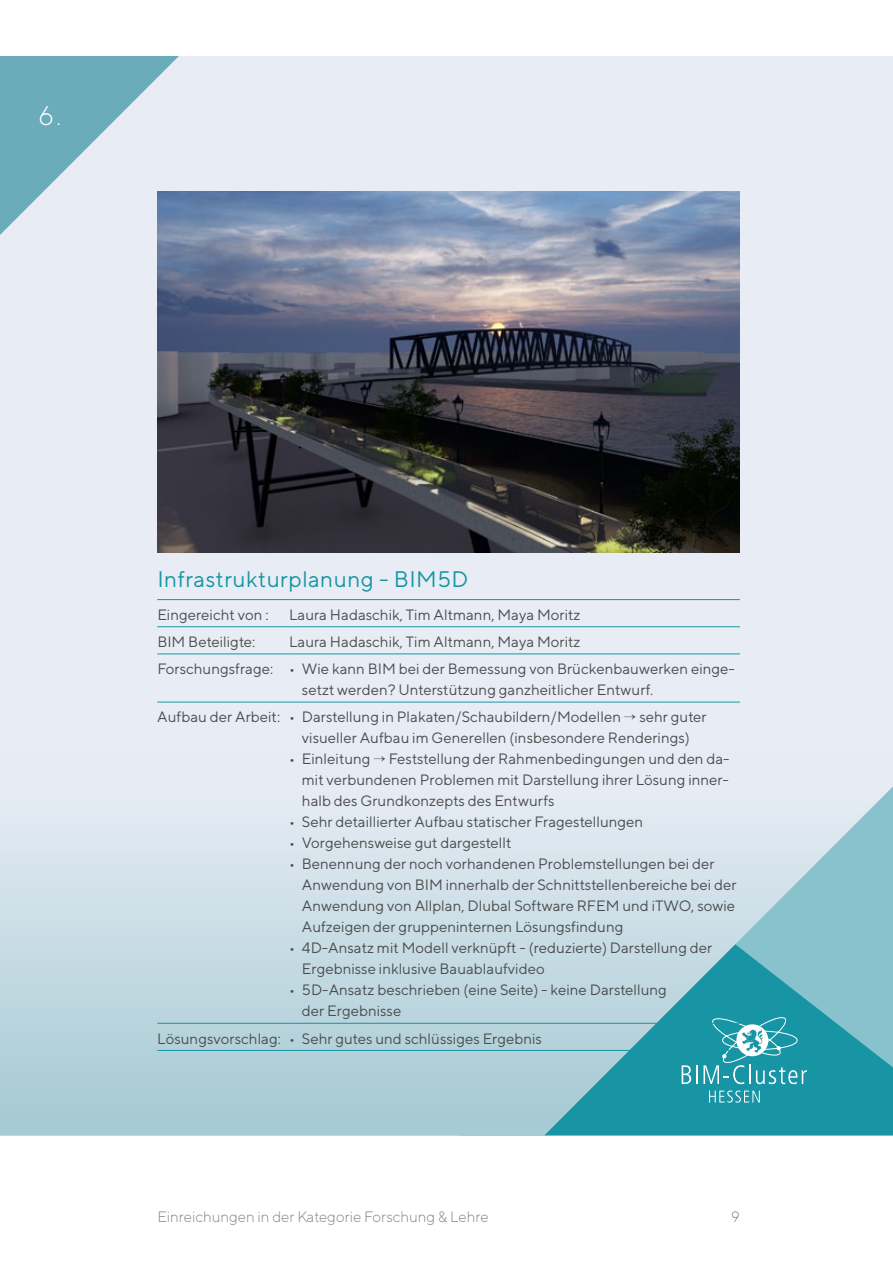
<style>
.page{position:relative;width:893px;height:1263px;background:#fff}
.page>*{position:absolute;margin:0;border:0;box-sizing:border-box;transform-origin:0 0}
.t1{font:300 27px "TT Norms";color:#fff}
.t2{font:22.5px "TT Norms";letter-spacing:.02em;color:#1795a4}
.t3{font:15px/21px "TT Norms";color:#4b4c4d}
.t4{font:300 15px "TT Norms";color:#808285}
</style>
<div class="page">
<div style="left:0;top:56px;width:893px;height:695px;background:#e8edf5"></div>
<svg style="left:0;top:751px;width:893px;height:384px"></svg>
<hr style="left:157px;top:599px;width:132px;height:1px;background:#1795a4">
<hr style="left:289px;top:599px;width:451px;height:1px;background:#1795a4">
<hr style="left:157px;top:626px;width:132px;height:1px;background:#1795a4">
<hr style="left:289px;top:626px;width:451px;height:1px;background:#1795a4">
<hr style="left:157px;top:654px;width:132px;height:1px;background:#1795a4">
<hr style="left:289px;top:654px;width:451px;height:1px;background:#1795a4">
<hr style="left:157px;top:702px;width:132px;height:1px;background:#1795a4">
<hr style="left:289px;top:702px;width:451px;height:1px;background:#1795a4">
<hr style="left:157px;top:1023px;width:132px;height:1px;background:#1795a4">
<hr style="left:289px;top:1023px;width:451px;height:1px;background:#1795a4">
<hr style="left:157px;top:1050px;width:132px;height:1px;background:#1795a4">
<hr style="left:289px;top:1050px;width:451px;height:1px;background:#1795a4">
<img style="left:157px;top:191px;width:583px;height:362px">
<h1 class="t1" style="left:38px;top:99px;width:25px">6.</h1>
<h2 class="t2" style="left:157px;top:565px;width:309px">Infrastrukturplanung - BIM5D</h2>
<p class="t3" style="left:157px;top:604px;width:113px">Eingereicht von :</p>
<p class="t3" style="left:289px;top:604px;width:293px">Laura Hadaschik, Tim Altmann, Maya Moritz</p>
<p class="t3" style="left:157px;top:631px;width:99px">BIM Beteiligte:</p>
<p class="t3" style="left:157px;top:628px;width:579px;line-height:27.2px;text-indent:132px">Laura Hadaschik, Tim Altmann, Maya Moritz<br>Forschungsfrage: • Wie kann BIM bei der Bemessung von Brückenbauwerken einge-</p>
<p class="t3" style="left:157px;top:676px;width:551px;line-height:27.2px;text-indent:145px">setzt werden? Unterstützung ganzheitlicher Entwurf.<br>Aufbau der Arbeit: • Darstellung in Plakaten/Schaubildern/Modellen → sehr guter</p>
<p class="t3" style="left:302px;top:727px;width:390px">visueller Aufbau im Generellen (insbesondere Renderings)</p>
<p class="t3" style="left:302px;top:748px;width:429px;text-align:justify;text-indent:-13px">• Einleitung → Feststellung der Rahmenbedingungen und den da&shy;mit verbundenen Problemen mit Darstellung ihrer Lösung inner&shy;halb des Grundkonzepts des Entwurfs</p>
<p class="t3" style="left:289px;top:811px;width:356px">• Sehr detaillierter Aufbau statischer Fragestellungen</p>
<p class="t3" style="left:289px;top:832px;width:224px">• Vorgehensweise gut dargestellt</p>
<p class="t3" style="left:302px;top:853px;width:436px;text-indent:-13px">• Benennung der noch vorhandenen Problemstellungen bei der Anwendung von BIM innerhalb der Schnittstellenbereiche bei der Anwendung von Allplan, Dlubal Software RFEM und iTWO, sowie Aufzeigen der gruppeninternen Lösungsfindung</p>
<p class="t3" style="left:302px;top:937px;width:412px;text-indent:-13px">• 4D-Ansatz mit Modell verknüpft - (reduzierte) Darstellung der<br>Ergebnisse inklusive Bauablaufvideo</p>
<p class="t3" style="left:302px;top:979px;width:367px;text-indent:-13px">• 5D-Ansatz beschrieben (eine Seite) - keine Darstellung der Ergebnisse</p>
<p class="t3" style="left:157px;top:1027px;width:386px">Lösungsvorschlag: • Sehr gutes und schlüssiges Ergebnis</p>
<p class="t4" style="left:157px;top:1207px;width:333px">Einreichungen in der Kategorie Forschung &amp; Lehre</p>
<p class="t4" style="left:731px;top:1207px;width:10px">9</p>
</div>
